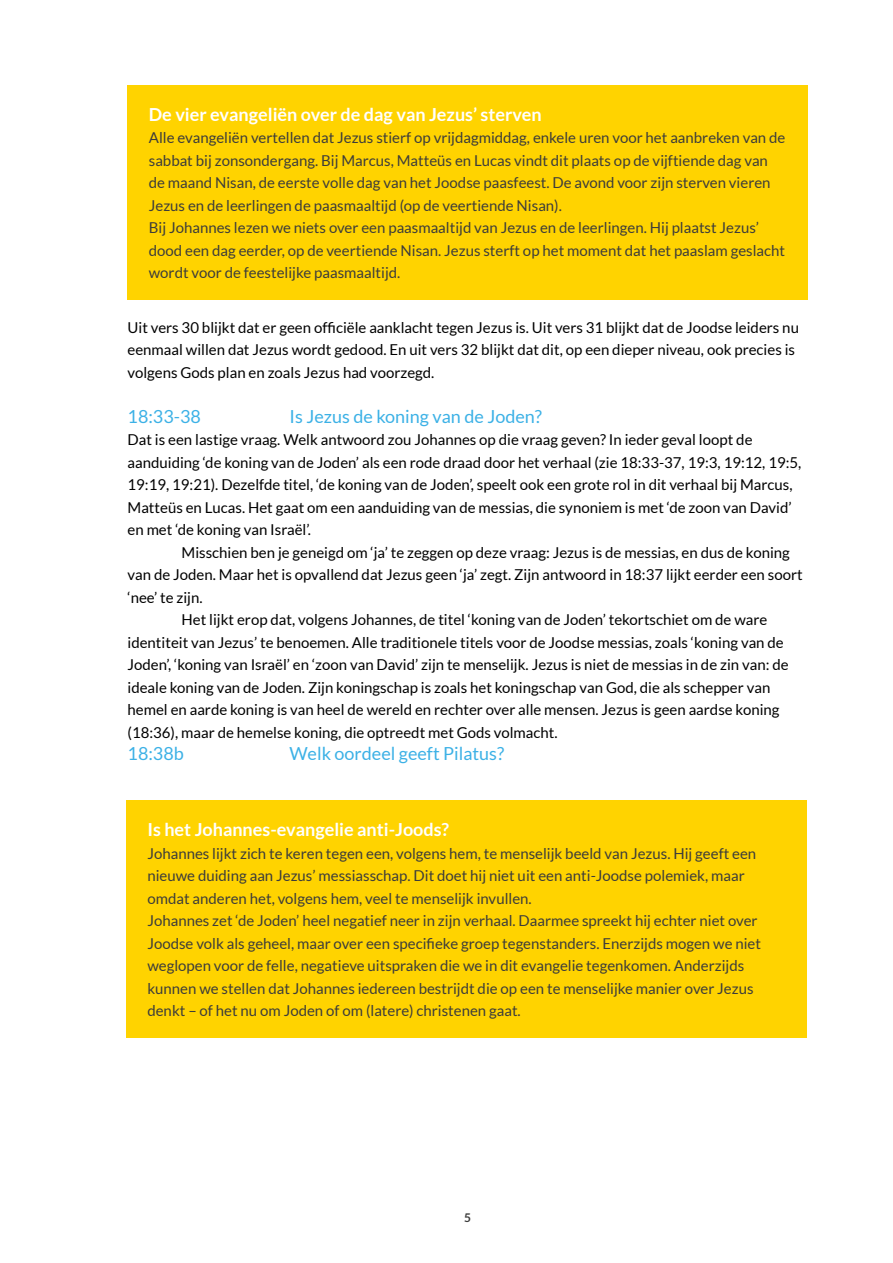
<style>
.page{position:relative;width:893px;height:1263px;background:#fff}
.page>*{position:absolute;margin:0;border:0;box-sizing:border-box;transform-origin:0 0}
.t1{font:700 18px "Lato";color:#fff}
.t2{font:18px "Lato";color:#3cb1e6}
.t3{font:15px/22.5px "Lato";color:#000}
.t4{font:15px/22.5px "Lato";color:#3c3c3b}
.t5{font:700 12px "Lato";color:#3c3c3b}
</style>
<div class="page">
<div style="left:128px;top:85px;width:680px;height:215px;background:#ffd300"></div>
<div style="left:126px;top:800px;width:680px;height:237px;background:#ffd300"></div>
<p class="t1" style="left:149px;top:104px;width:394px">De vier evangeliën over de dag van Jezus’ sterven</p>
<p class="t4" style="left:149px;top:127px;width:638px">Alle evangeliën vertellen dat Jezus stierf op vrijdagmiddag, enkele uren voor het aanbreken van de sabbat bij zonsondergang. Bij Marcus, Matteüs en Lucas vindt dit plaats op de vijftiende dag van de maand Nisan, de eerste volle dag van het Joodse paasfeest. De avond voor zijn sterven vieren Jezus en de leerlingen de paasmaaltijd (op de veertiende Nisan).<br>Bij Johannes lezen we niets over een paasmaaltijd van Jezus en de leerlingen. Hij plaatst Jezus’ dood een dag eerder, op de veertiende Nisan. Jezus sterft op het moment dat het paaslam geslacht wordt voor de feestelijke paasmaaltijd.</p>
<p class="t3" style="left:128px;top:316px;width:673px">Uit vers 30 blijkt dat er geen officiële aanklacht tegen Jezus is. Uit vers 31 blijkt dat de Joodse leiders nu eenmaal willen dat Jezus wordt gedood. En uit vers 32 blijkt dat dit, op een dieper niveau, ook precies is volgens Gods plan en zoals Jezus had voorzegd.</p>
<p class="t2" style="left:128px;top:406px;width:75px">18:33-38</p>
<p class="t2" style="left:290px;top:406px;width:254px">Is Jezus de koning van de Joden?</p>
<p class="t3" style="left:128px;top:429px;width:675px">Dat is een lastige vraag. Welk antwoord zou Johannes op die vraag geven? In ieder geval loopt de aanduiding ‘de koning van de Joden’ als een rode draad door het verhaal (zie 18:33-37, 19:3, 19:12, 19:5, 19:19, 19:21). Dezelfde titel, ‘de koning van de Joden’, speelt ook een grote rol in dit verhaal bij Marcus, Matteüs en Lucas. Het gaat om een aanduiding van de messias, die synoniem is met ‘de zoon van David’ en met ‘de koning van Israël’.</p>
<p class="t3" style="left:182px;top:541px;width:610px">Misschien ben je geneigd om ‘ja’ te zeggen op deze vraag: Jezus is de messias, en dus de koning</p>
<p class="t3" style="left:128px;top:564px;width:677px">van de Joden. Maar het is opvallend dat Jezus geen ‘ja’ zegt. Zijn antwoord in 18:37 lijkt eerder een soort</p>
<p class="t3" style="left:128px;top:586px;width:77px">‘nee’ te zijn.</p>
<p class="t3" style="left:182px;top:609px;width:587px">Het lijkt erop dat, volgens Johannes, de titel ‘koning van de Joden’ tekortschiet om de ware</p>
<p class="t3" style="left:128px;top:631px;width:658px">identiteit van Jezus’ te benoemen. Alle traditionele titels voor de Joodse messias, zoals ‘koning van de</p>
<p class="t3" style="left:128px;top:654px;width:663px">Joden’, ‘koning van Israël’ en ‘zoon van David’ zijn te menselijk. Jezus is niet de messias in de zin van: de</p>
<p class="t3" style="left:128px;top:676px;width:644px">ideale koning van de Joden. Zijn koningschap is zoals het koningschap van God, die als schepper van</p>
<p class="t3" style="left:128px;top:699px;width:653px">hemel en aarde koning is van heel de wereld en rechter over alle mensen. Jezus is geen aardse koning</p>
<p class="t3" style="left:128px;top:721px;width:432px">(18:36), maar de hemelse koning, die optreedt met Gods volmacht.</p>
<p class="t2" style="left:128px;top:744px;width:58px">18:38b</p>
<p class="t2" style="left:290px;top:744px;width:216px">Welk oordeel geeft Pilatus?</p>
<p class="t1" style="left:147px;top:819px;width:303px">Is het Johannes-evangelie anti-Joods?</p>
<p class="t4" style="left:147px;top:842px;width:615px">Johannes lijkt zich te keren tegen een, volgens hem, te menselijk beeld van Jezus. Hij geeft een nieuwe duiding aan Jezus’ messiasschap. Dit doet hij niet uit een anti-Joodse polemiek, maar omdat anderen het, volgens hem, veel te menselijk invullen.<br>Johannes zet ‘de Joden’ heel negatief neer in zijn verhaal. Daarmee spreekt hij echter niet over Joodse volk als geheel, maar over een specifieke groep tegenstanders. Enerzijds mogen we niet weglopen voor de felle, negatieve uitspraken die we in dit evangelie tegenkomen. Anderzijds kunnen we stellen dat Johannes iedereen bestrijdt die op een te menselijke manier over Jezus denkt – of het nu om Joden of om (latere) christenen gaat.</p>
<p class="t5" style="left:464px;top:1211px;width:8px">5</p>
</div>
